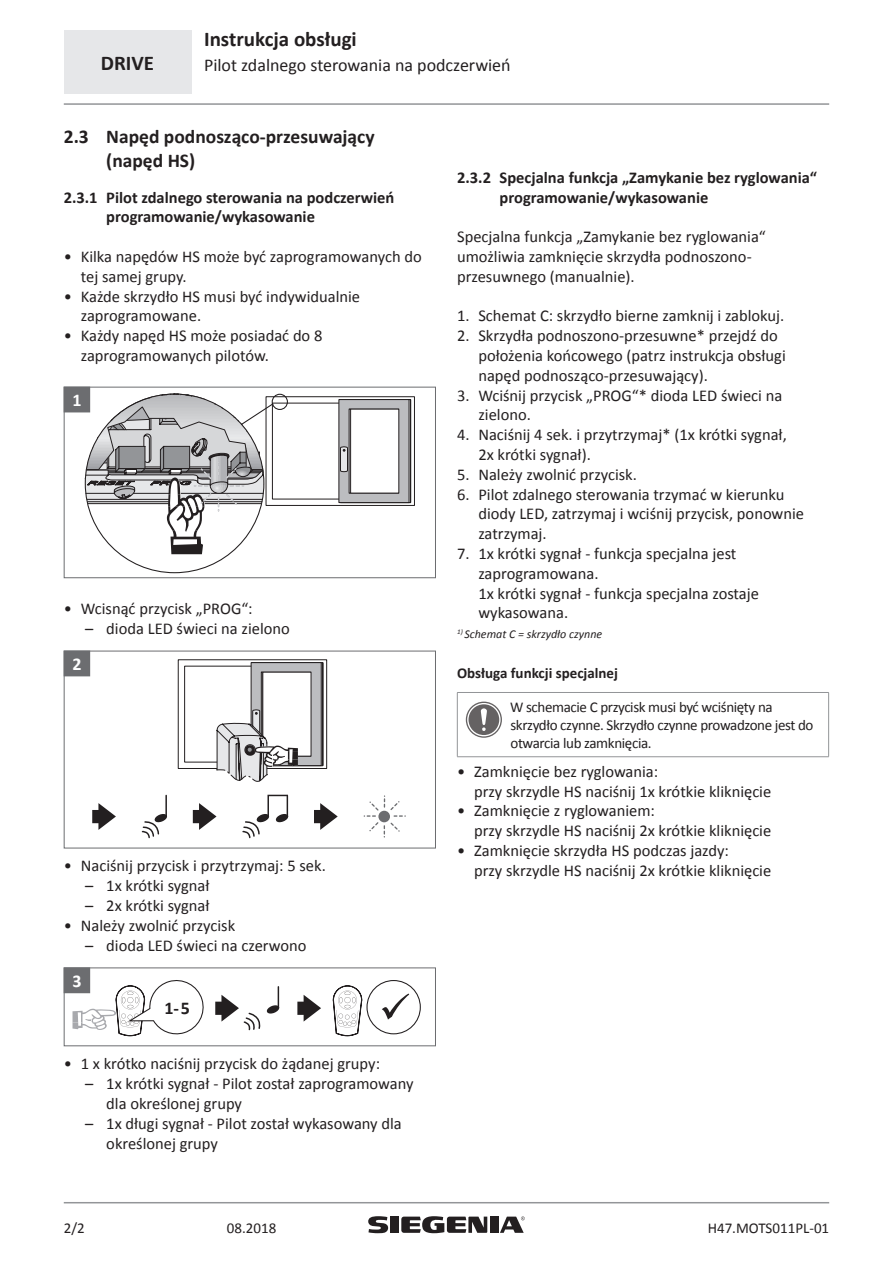
<style>
.page{position:relative;width:893px;height:1263px;background:#fff}
.page>*{position:absolute;margin:0;border:0;box-sizing:border-box;transform-origin:0 0}
.t1{font:700 21px "Calibri";color:#231f20}
.t2{font:700 19.5px/23.4px "Calibri";color:#231f20}
.t3{font:18px "Calibri";color:#231f20}
.t4{font:700 18px "Calibri";color:#fff}
.t5{font:700 18px "Calibri";color:#231f20}
.t6{font:16.5px/19.8px "Calibri";color:#231f20}
.t7{font:700 16.5px/19.8px "Calibri";color:#231f20}
.t8{font:15px/18px "Calibri";letter-spacing:-.025em;color:#231f20}
.t9{font:700 15px "Calibri";color:#231f20}
.t10{font:15px "Calibri";color:#231f20}
.t11{font:italic 12px "Calibri";color:#231f20}
</style>
<div class="page">
<hr style="left:64px;top:1202px;width:765px;height:1px;background:#939598">
<hr style="left:64px;top:103px;width:765px;height:2px;background:#939598">
<div style="left:390px;top:1216px;width:9px;height:17px;background:#231f20"></div>
<svg style="left:368px;top:1216px;width:20px;height:17px"></svg>
<div style="left:490px;top:1216px;width:9px;height:17px;background:#231f20"></div>
<svg style="left:401px;top:1216px;width:86px;height:17px"></svg>
<svg style="left:500px;top:1216px;width:25px;height:17px"></svg>
<div style="left:64px;top:387px;width:372px;height:191px;border:1px solid #6c6d70"></div>
<div style="left:64px;top:387px;width:26px;height:25px;background:#6c6d70"></div>
<svg style="left:84px;top:393px;width:331px;height:181px"></svg>
<div style="left:64px;top:651px;width:372px;height:197px;border:1px solid #6c6d70"></div>
<div style="left:64px;top:651px;width:26px;height:25px;background:#6c6d70"></div>
<svg style="left:177px;top:659px;width:151px;height:123px"></svg>
<svg style="left:193px;top:803px;width:24px;height:27px"></svg>
<svg style="left:314px;top:803px;width:24px;height:27px"></svg>
<svg style="left:242px;top:794px;width:47px;height:45px"></svg>
<hr style="left:165px;top:795px;width:2px;height:22px;background:#231f20">
<svg style="left:141px;top:812px;width:26px;height:27px"></svg>
<svg style="left:363px;top:795px;width:43px;height:43px"></svg>
<div style="left:378px;top:811px;width:12px;height:11px;background:#6c6d70;border-radius:50%"></div>
<svg style="left:92px;top:803px;width:24px;height:27px"></svg>
<div style="left:64px;top:967px;width:372px;height:79px;border:1px solid #6c6d70"></div>
<div style="left:64px;top:968px;width:26px;height:25px;background:#6c6d70"></div>
<div style="left:64px;top:967px;width:26px;height:26px;border:1px solid #6c6d70"></div>
<svg style="left:297px;top:995px;width:24px;height:26px"></svg>
<svg style="left:215px;top:987px;width:65px;height:44px"></svg>
<div style="left:366px;top:980px;width:55px;height:54px;border:1px solid #231f20;border-radius:50%"></div>
<svg style="left:333px;top:985px;width:30px;height:52px"></svg>
<svg style="left:382px;top:993px;width:27px;height:26px"></svg>
<svg style="left:73px;top:977px;width:131px;height:60px"></svg>
<hr style="left:457px;top:692px;width:372px;height:1px;background:#939598">
<hr style="left:457px;top:693px;width:1px;height:63px;background:#939598">
<hr style="left:828px;top:693px;width:1px;height:63px;background:#939598">
<hr style="left:457px;top:756px;width:372px;height:1px;background:#939598">
<svg style="left:466px;top:702px;width:36px;height:36px"></svg>
<svg style="left:467px;top:703px;width:34px;height:33px"></svg>
<div style="left:468px;top:704px;width:31px;height:31px;background:#656263;border-radius:50%"></div>
<svg style="left:481px;top:708px;width:6px;height:23px"></svg>
<div style="left:64px;top:30px;width:127px;height:64px;background:#e6e7e9"></div>
<p class="t1" style="left:101px;top:49px;width:55px">DRIVE</p>
<p class="t1" style="left:204px;top:25px;width:154px">Instrukcja obsługi</p>
<p class="t3" style="left:204px;top:54px;width:308px">Pilot zdalnego sterowania na podczerwień</p>
<p class="t2" style="left:106px;top:125px;width:270px;text-indent:-43px">2.3 Napęd podnosząco-przesuwający (napęd HS)</p>
<p class="t7" style="left:106px;top:187px;width:289px;text-indent:-43px">2.3.1 Pilot zdalnego sterowania na podczerwień programowanie/wykasowanie</p>
<p class="t6" style="left:81px;top:247px;width:342px;text-indent:-17px">• Kilka napędów HS może być zaprogramowanych do tej samej grupy.</p>
<p class="t6" style="left:81px;top:286px;width:281px;text-indent:-17px">• Każde skrzydło HS musi być indywidualnie zaprogramowane.</p>
<p class="t6" style="left:81px;top:326px;width:243px;text-indent:-17px">• Każdy napęd HS może posiadać do 8 zaprogramowanych pilotów.</p>
<p class="t4" style="left:72px;top:389px;width:11px">1</p>
<p class="t6" style="left:64px;top:598px;width:190px">• Wcisnąć przycisk „PROG“:</p>
<p class="t6" style="left:85px;top:618px;width:206px">– dioda LED świeci na zielono</p>
<p class="t4" style="left:72px;top:653px;width:11px">2</p>
<p class="t6" style="left:64px;top:856px;width:264px">• Naciśnij przycisk i przytrzymaj: 5 sek.</p>
<p class="t6" style="left:85px;top:876px;width:126px">– 1x krótki sygnał</p>
<p class="t6" style="left:85px;top:895px;width:126px">– 2x krótki sygnał</p>
<p class="t6" style="left:64px;top:915px;width:173px">• Należy zwolnić przycisk</p>
<p class="t6" style="left:85px;top:935px;width:223px">– dioda LED świeci na czerwono</p>
<p class="t4" style="left:72px;top:969px;width:11px">3</p>
<p class="t5" style="left:164px;top:996px;width:27px">1-5</p>
<p class="t6" style="left:64px;top:1054px;width:318px">• 1 x krótko naciśnij przycisk do żądanej grupy:</p>
<p class="t6" style="left:106px;top:1074px;width:309px;text-indent:-21px">– 1x krótki sygnał - Pilot został zaprogramowany dla określonej grupy</p>
<p class="t6" style="left:106px;top:1113px;width:297px;text-indent:-21px">– 1x długi sygnał - Pilot został wykasowany dla określonej grupy</p>
<p class="t7" style="left:500px;top:167px;width:319px;text-indent:-43px">2.3.2 Specjalna funkcja „Zamykanie bez ryglowania“ programowanie/wykasowanie</p>
<p class="t6" style="left:457px;top:227px;width:310px">Specjalna funkcja „Zamykanie bez ryglowania“ umożliwia zamknięcie skrzydła podnoszono&shy;przesuwnego (manualnie).</p>
<p class="t6" style="left:457px;top:306px;width:329px">1. Schemat C: skrzydło bierne zamknij i zablokuj.</p>
<p class="t6" style="left:478px;top:326px;width:309px;text-indent:-21px">2. Skrzydła podnoszono-przesuwne* przejdź do położenia końcowego (patrz instrukcja obsługi napęd podnosząco-przesuwający).</p>
<p class="t6" style="left:478px;top:385px;width:305px;text-indent:-21px">3. Wciśnij przycisk „PROG“* dioda LED świeci na zielono.</p>
<p class="t6" style="left:478px;top:425px;width:310px;text-indent:-21px">4. Naciśnij 4 sek. i przytrzymaj* (1x krótki sygnał,<br>2x krótki sygnał).</p>
<p class="t6" style="left:457px;top:464px;width:181px">5. Należy zwolnić przycisk.</p>
<p class="t6" style="left:478px;top:484px;width:327px;text-indent:-21px">6. Pilot zdalnego sterowania trzymać w kierunku diody LED, zatrzymaj i wciśnij przycisk, ponownie zatrzymaj.</p>
<p class="t6" style="left:478px;top:544px;width:282px;text-indent:-21px">7. 1x krótki sygnał - funkcja specjalna jest zaprogramowana.<br>1x krótki sygnał - funkcja specjalna zostaje wykasowana.</p>
<p class="t11" style="left:457px;top:626px;width:147px"><sup>1)</sup> Schemat C = skrzydło czynne</p>
<p class="t9" style="left:457px;top:663px;width:162px">Obsługa funkcji specjalnej</p>
<p class="t8" style="left:510px;top:698px;width:305px">W schemacie C przycisk musi być wciśnięty na skrzydło czynne. Skrzydło czynne prowadzone jest do otwarcia lub zamknięcia.</p>
<p class="t6" style="left:474px;top:761px;width:299px;text-indent:-17px">• Zamknięcie bez ryglowania:<br>przy skrzydle HS naciśnij 1x krótkie kliknięcie</p>
<p class="t6" style="left:474px;top:801px;width:299px;text-indent:-17px">• Zamknięcie z ryglowaniem:<br>przy skrzydle HS naciśnij 2x krótkie kliknięcie</p>
<p class="t6" style="left:474px;top:841px;width:299px;text-indent:-17px">• Zamknięcie skrzydła HS podczas jazdy:<br>przy skrzydle HS naciśnij 2x krótkie kliknięcie</p>
<p class="t8" style="left:64px;top:1219px;width:22px">2/2</p>
<p class="t8" style="left:227px;top:1219px;width:51px">08.2018</p>
<p class="t10" style="left:708px;top:1219px;width:123px">H47.MOTS011PL-01</p>
</div>
